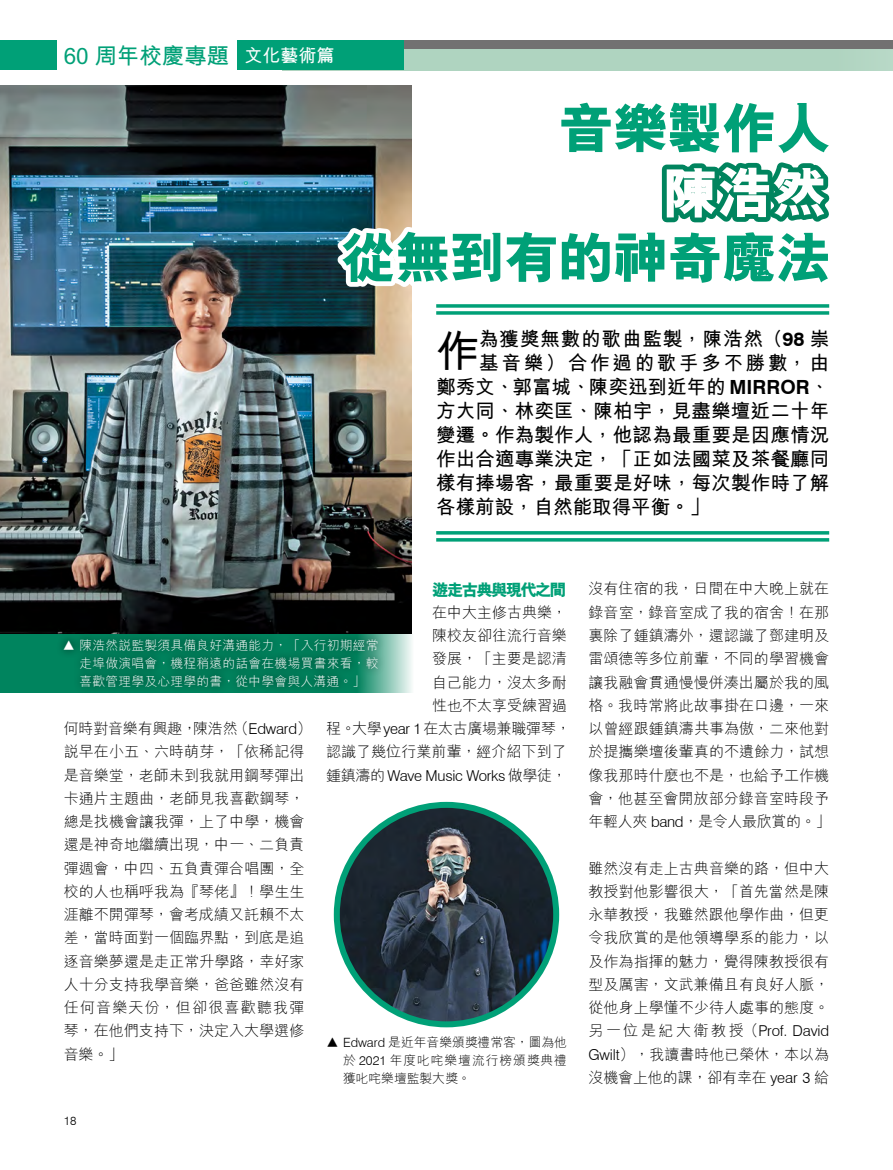
<style>
.page{position:relative;width:893px;height:1170px;background:#fff}
.page>*{position:absolute;margin:0;border:0;box-sizing:border-box;transform-origin:0 0}
.t1{font:800 55.8px "M Hei HK";letter-spacing:-.025em;color:#00a077}
.t2{font:800 55.8px "M Hei HK";color:#fff}
.t3{font:700 43.05px "M Hei HK";color:#000}
.t4{font:700 22.5px "M Hei HK";color:#00a077}
.t5{font:700 19.5px "M Hei HK";letter-spacing:.01em;color:#000}
.t6{font:700 19.5px "M Hei HK";letter-spacing:.045em;color:#000}
.t7{font:700 19.5px "M Hei HK";letter-spacing:.14em;color:#000}
.t8{font:800 16.5px "M Hei HK";letter-spacing:-.11em;color:#00a077}
.t9{font:300 15px/23.2px "M Hei HK";letter-spacing:.005em;color:#000;text-align:justify}
.t10{font:300 15px "Swiss 721 BT";letter-spacing:-.02em;color:#000}
.t11{font:300 12.75px/18px "M Hei HK";letter-spacing:.02em;color:#fff;text-align:justify}
.t12{font:300 12.75px/18px "M Hei HK";color:#000;text-align:justify}
.t13{font:300 12px "Swiss 721 BT";color:#000}
.s1{font-size:18px;color:#fff}
.s2{font-family:"Swiss 721 BT"}
.s3{font-family:"M Hei HK"}
</style>
<div class="page">
<div style="left:282px;top:49px;width:611px;height:21px;background:#afd4c0"></div>
<div style="left:282px;top:41px;width:611px;height:8px;background:#727171"></div>
<div style="left:0;top:41px;width:57px;height:29px;background:#00a077"></div>
<div style="left:237px;top:41px;width:166px;height:29px;background:#00a077"></div>
<img style="left:0;top:85px;width:411px;height:549px">
<svg style="left:0;top:634px;width:412px;height:58px;background:#3ca083"></svg>
<div style="left:55px;top:630px;width:331px;height:65px;background:#000;opacity:.75"></div>
<hr style="left:436px;top:531px;width:393px;height:3px;background:#00a077">
<hr style="left:436px;top:538px;width:393px;height:3px;background:#00a077">
<svg style="left:325px;top:85px;width:505px;height:235px"></svg>
<img style="left:337px;top:804px;width:219px;height:220px;border-radius:110px">
<div style="left:334px;top:801px;width:225px;height:226px;border:6px solid #00a077;border-radius:50%"></div>
<h3 class="t4" style="left:64px;top:39px;width:272px">60 周年校慶專題 <span class="s1">文化藝術篇</span></h3>
<h1 class="t1" style="left:558px;top:100px;width:275px">音樂製作人</h1>
<h1 class="t2" style="left:663px;top:165px;width:166px">陳浩然</h1>
<h1 class="t1" style="left:341px;top:230px;width:492px">從無到有的神奇魔法</h1>
<h2 class="t3" style="left:436px;top:320px;width:45px">作</h2>
<h3 class="t6" style="left:479px;top:325px;width:351px">為獲獎無數的歌曲監製，陳浩然（<span class="s2">98</span> 崇</h3>
<h3 class="t7" style="left:479px;top:349px;width:351px">基音樂）合作過的歌手多不勝數，由</h3>
<h3 class="t5" style="left:436px;top:373px;width:394px">鄭秀文、郭富城、陳奕迅到近年的 <span class="s2">MIRROR</span>、</h3>
<h3 class="t5" style="left:436px;top:397px;width:394px">方大同、林奕匡、陳柏宇，見盡樂壇近二十年</h3>
<h3 class="t5" style="left:436px;top:421px;width:394px">變遷。作為製作人，他認為最重要是因應情況</h3>
<h3 class="t5" style="left:436px;top:445px;width:394px">作出合適專業決定，「正如法國菜及茶餐廳同</h3>
<h3 class="t5" style="left:436px;top:469px;width:394px">樣有捧場客，最重要是好味，每次製作時了解</h3>
<h3 class="t5" style="left:436px;top:493px;width:274px">各樣前設，自然能取得平衡。」</h3>
<p class="t8" style="left:432px;top:581px;width:135px">遊走古典與現代之間</p>
<p class="t9" style="left:326px;top:600px;width:246px;text-align:right">在中大主修古典樂，<br>陳校友卻往流行音樂<br>發展，「主要是認清<br>自己能力，沒太多耐<br>性也不太享受練習過<br>程。大學<span class="s2">year 1</span>在太古廣場兼職彈琴，認識了幾位行業前輩，經介紹下到了</p>
<p class="t10" style="left:326px;top:766px;width:242px"><span class="s3">鍾鎮濤的</span> Wave Music Works <span class="s3">做學徒，</span></p>
<p class="t11" style="left:79px;top:635px;width:301px;text-indent:-17px">▲ 陳浩然說監製須具備良好溝通能力，「入行初期經常走埠做演唱會，機程稍遠的話會在機場買書來看，較喜歡管理學及心理學的書，從中學會與人溝通。」</p>
<p class="t9" style="left:64px;top:716px;width:250px;text-align:left">何時對音樂有興趣，陳浩然（<span class="s2">Edward</span>）說早在小五、六時萌芽，「依稀記得是音樂堂，老師未到我就用鋼琴彈出卡通片主題曲，老師見我喜歡鋼琴，總是找機會讓我彈，上了中學，機會還是神奇地繼續出現，中一、二負責彈週會，中四、五負責彈合唱團，全校的人也稱呼我為『琴佬』！學生生涯離不開彈琴，會考成績又託賴不太差，當時面對一個臨界點，到底是追逐音樂夢還是走正常升學路，幸好家人十分支持我學音樂，爸爸雖然沒有任何音樂天份，但卻很喜歡聽我彈琴，在他們支持下，決定入大學選修音樂。」</p>
<p class="t12" style="left:343px;top:1033px;width:225px;text-indent:-17px">▲ <span class="s2">Edward</span> 是近年音樂頒獎禮常客，圖為他於 <span class="s2">2021</span> 年度叱咤樂壇流行榜頒獎典禮獲叱咤樂壇監製大獎。</p>
<p class="t13" style="left:64px;top:1113px;width:14px">18</p>
<p class="t9" style="left:588px;top:577px;width:244px">沒有住宿的我，日間在中大晚上就在錄音室，錄音室成了我的宿舍！在那裏除了鍾鎮濤外，還認識了鄧建明及雷頌德等多位前輩，不同的學習機會讓我融會貫通慢慢併湊出屬於我的風格。我時常將此故事掛在口邊，一來以曾經跟鍾鎮濤共事為傲，二來他對於提攜樂壇後輩真的不遺餘力，試想像我那時什麼也不是，也給予工作機會，他甚至會開放部分錄音室時段予年輕人夾 <span class="s2">band</span>，是令人最欣賞的。」</p>
<p class="t9" style="left:588px;top:856px;width:242px">雖然沒有走上古典音樂的路，但中大教授對他影響很大，「首先當然是陳永華教授，我雖然跟他學作曲，但更令我欣賞的是他領導學系的能力，以及作為指揮的魅力，覺得陳教授很有型及厲害，文武兼備且有良好人脈，從他身上學懂不少待人處事的態度。另一位是紀大衛教授（<span class="s2">Prof. David Gwilt</span>），我讀書時他已榮休，本以為沒機會上他的課，卻有幸在 <span class="s2">year 3</span> 給</p>
</div>
